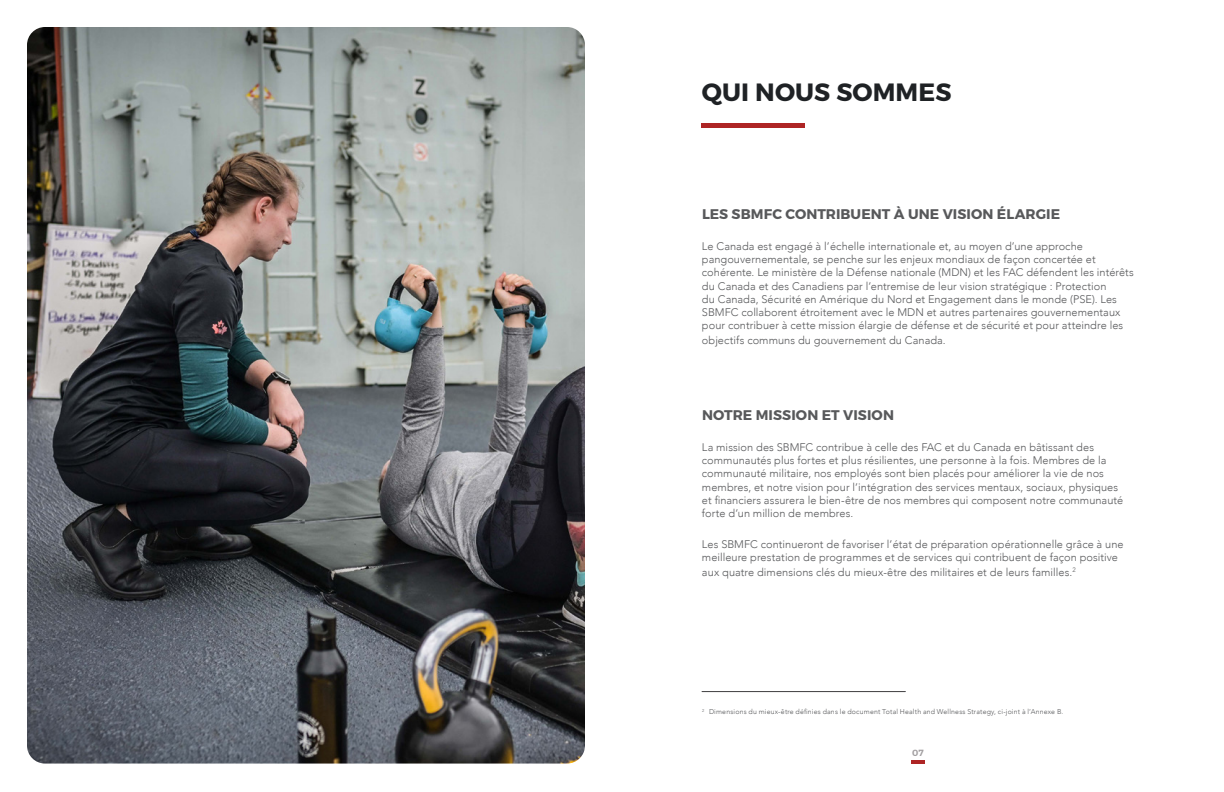
<style>
.page{position:relative;width:1224px;height:792px;background:#fff}
.page>*{position:absolute;margin:0;border:0;box-sizing:border-box;transform-origin:0 0}
.t1{font:700 25px "Montserrat";letter-spacing:.005em;color:#1f2225}
.t2{font:700 14px "Montserrat";letter-spacing:.005em;color:#58595b}
.t3{font:300 11px/13.2px "Avenir";letter-spacing:.005em;color:#58595b}
.t4{font:600 9px "Montserrat";color:#a29fa1}
.t5{font:300 7px "Avenir";letter-spacing:.025em;color:#58595b}
</style>
<div class="page">
<img style="left:27px;top:27px;width:558px;height:737px">
<hr style="left:911px;top:760px;width:14px;height:4px;background:#ae2525">
<div style="left:702px;top:123px;width:103px;height:5px;background:#ae2525"></div>
<hr style="left:702px;top:691px;width:203px;height:1px;background:#3f3e40">
<h1 class="t1" style="left:702px;top:77px;width:251px">QUI NOUS SOMMES</h1>
<p class="t2" style="left:702px;top:205px;width:360px">LES SBMFC CONTRIBUENT À UNE VISION ÉLARGIE</p>
<p class="t3" style="left:702px;top:240px;width:433px">Le Canada est engagé à l’échelle internationale et, au moyen d’une approche pangouvernementale, se penche sur les enjeux mondiaux de façon concertée et cohérente. Le ministère de la Défense nationale (MDN) et les FAC défendent les intérêts du Canada et des Canadiens par l’entremise de leur vision stratégique : Protection<br>du Canada, Sécurité en Amérique du Nord et Engagement dans le monde (PSE). Les SBMFC collaborent étroitement avec le MDN et autres partenaires gouvernementaux pour contribuer à cette mission élargie de défense et de sécurité et pour atteindre les</p>
<p class="t3" style="left:702px;top:333px;width:245px">objectifs communs du gouvernement du Canada.</p>
<p class="t2" style="left:702px;top:406px;width:193px">NOTRE MISSION ET VISION</p>
<p class="t3" style="left:702px;top:441px;width:423px">La mission des SBMFC contribue à celle des FAC et du Canada en bâtissant des communautés plus fortes et plus résilientes, une personne à la fois. Membres de la communauté militaire, nos employés sont bien placés pour améliorer la vie de nos membres, et notre vision pour l’intégration des services mentaux, sociaux, physiques et financiers assurera le bien-être de nos membres qui composent notre communauté forte d’un million de membres.</p>
<p class="t3" style="left:702px;top:538px;width:423px">Les SBMFC continueront de favoriser l’état de préparation opérationnelle grâce à une meilleure prestation de programmes et de services qui contribuent de façon positive</p>
<p class="t3" style="left:702px;top:565px;width:375px">aux quatre dimensions clés du mieux-être des militaires et de leurs familles.<sup>2</sup></p>
<p class="t5" style="left:702px;top:707px;width:363px"><sup>2</sup> Dimensions du mieux-être définies dans le document Total Health and Wellness Strategy, ci-joint à l’Annexe B.</p>
<p class="t4" style="left:912px;top:747px;width:13px">07</p>
</div>
